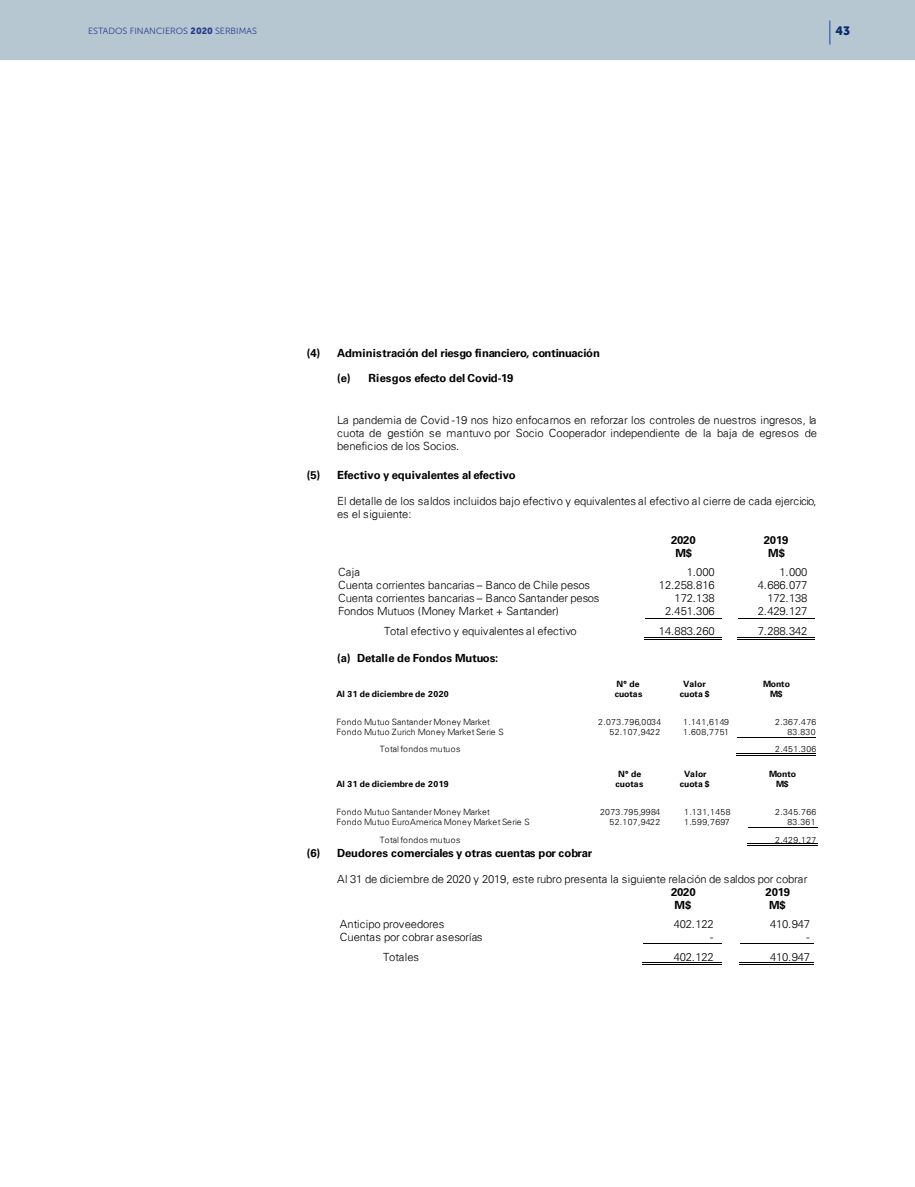
<style>
.page{position:relative;width:915px;height:1187px;background:#fff}
.page>*{position:absolute;margin:0;border:0;box-sizing:border-box;transform-origin:0 0}
.t1{font:12px "Museo Sans 900";color:#052b6e}
.t2{font:300 11.25px/13px "Univers 45";letter-spacing:-.015em;color:#000}
.t3{font:700 11.25px "Univers 65";letter-spacing:-.01em;color:#000}
.t4{font:9px "Museo Sans 300";color:#253f8e}
.t5{font:300 8.7px "Univers 45";letter-spacing:.045em;color:#000}
.t6{font:700 8.7px/10.4px "Univers 65";color:#000;text-align:center}
.t7{font:300 8.7px "Univers 45";letter-spacing:.01em;color:#000}
.t8{font:300 8.7px "Univers 45";letter-spacing:.02em;color:#000}
.s1{font-family:"Museo Sans 900"}
.s2{font-family:"Univers 65";font-weight:700}
</style>
<div class="page">
<div style="left:0;top:0;width:914px;height:60px;background:#b7c7d2"></div>
<hr style="left:828px;top:20px;width:2px;height:25px;background:#4c74ba">
<hr style="left:645px;top:618px;width:76px;height:1px;background:#000">
<hr style="left:737px;top:618px;width:76px;height:1px;background:#000">
<hr style="left:644px;top:639px;width:77px;height:1px;background:#000">
<hr style="left:644px;top:637px;width:77px;height:1px;background:#000">
<hr style="left:736px;top:639px;width:77px;height:1px;background:#000">
<hr style="left:736px;top:637px;width:77px;height:1px;background:#000">
<hr style="left:736px;top:736px;width:79px;height:1px;background:#000">
<hr style="left:736px;top:755px;width:79px;height:1px;background:#000">
<hr style="left:736px;top:753px;width:79px;height:1px;background:#000">
<hr style="left:748px;top:827px;width:69px;height:1px;background:#000">
<hr style="left:747px;top:845px;width:70px;height:1px;background:#000">
<hr style="left:747px;top:843px;width:70px;height:1px;background:#000">
<hr style="left:643px;top:943px;width:79px;height:1px;background:#000">
<hr style="left:740px;top:943px;width:73px;height:1px;background:#000">
<hr style="left:642px;top:963px;width:80px;height:1px;background:#000">
<hr style="left:642px;top:962px;width:80px;height:1px;background:#000">
<hr style="left:739px;top:963px;width:74px;height:1px;background:#000">
<hr style="left:739px;top:962px;width:74px;height:1px;background:#000">
<p class="t4" style="left:88px;top:26px;width:170px">ESTADOS FINANCIEROS <span class="s1">2020</span> SERBIMAS</p>
<p class="t1" style="left:835px;top:24px;width:16px">43</p>
<p class="t4" style="left:88px;top:26px;width:143px">MEMORIA A UAL <span class="s1">2020</span> SERBIMAS</p>
<p class="t3" style="left:307px;top:346px;width:294px">(4) Administración del riesgo financiero, continuación</p>
<p class="t3" style="left:337px;top:372px;width:178px">(e) Riesgos efecto del Covid-19</p>
<p class="t2" style="left:337px;top:413px;width:481px;text-align:justify">La pandemia de Covid -19 nos hizo enfocarnos en reforzar los controles de nuestros ingresos, la cuota de gestión se mantuvo por Socio Cooperador independiente de la baja de egresos de beneficios de los Socios.</p>
<p class="t3" style="left:307px;top:468px;width:210px">(5) Efectivo y equivalentes al efectivo</p>
<p class="t2" style="left:337px;top:494px;width:480px">El detalle de los saldos incluidos bajo efectivo y equivalentes al efectivo al cierre de cada ejercicio, es el siguiente:</p>
<p class="t3" style="left:671px;top:533px;width:26px">2020</p>
<p class="t3" style="left:763px;top:533px;width:26px">2019</p>
<p class="t3" style="left:675px;top:546px;width:18px">M$</p>
<p class="t3" style="left:768px;top:546px;width:18px">M$</p>
<p class="t2" style="left:338px;top:565px;width:24px">Caja</p>
<p class="t2" style="left:686px;top:565px;width:29px">1.000</p>
<p class="t2" style="left:779px;top:565px;width:29px">1.000</p>
<p class="t2" style="left:338px;top:578px;width:253px">Cuenta corrientes bancarias – Banco de Chile pesos</p>
<p class="t2" style="left:658px;top:578px;width:57px">12.258.816</p>
<p class="t2" style="left:757px;top:578px;width:51px">4.686.077</p>
<p class="t2" style="left:338px;top:591px;width:263px">Cuenta corrientes bancarias – Banco Santander pesos</p>
<p class="t2" style="left:674px;top:591px;width:42px">172.138</p>
<p class="t2" style="left:767px;top:591px;width:42px">172.138</p>
<p class="t2" style="left:338px;top:605px;width:222px">Fondos Mutuos (Money Market + Santander)</p>
<p class="t2" style="left:664px;top:605px;width:51px">2.451.306</p>
<p class="t2" style="left:757px;top:605px;width:51px">2.429.127</p>
<p class="t2" style="left:384px;top:625px;width:194px">Total efectivo y equivalentes al efectivo</p>
<p class="t2" style="left:658px;top:625px;width:57px">14.883.260</p>
<p class="t2" style="left:757px;top:625px;width:51px">7.288.342</p>
<p class="t3" style="left:337px;top:651px;width:162px">(a) Detalle de Fondos Mutuos:</p>
<p class="t6" style="left:336px;top:688px;width:114px">Al 31 de diciembre de 2020</p>
<p class="t6" style="left:614px;top:678px;width:29px;text-align:left">N° de cuotas</p>
<p class="t6" style="left:679px;top:678px;width:31px">Valor cuota $</p>
<p class="t6" style="left:762px;top:678px;width:28px">Monto<br>M$</p>
<p class="t5" style="left:336px;top:716px;width:155px">Fondo Mutuo Santander Money Market</p>
<p class="t5" style="left:598px;top:716px;width:64px">2.073.796,0034</p>
<p class="t5" style="left:683px;top:716px;width:47px">1.141,6149</p>
<p class="t5" style="left:775px;top:716px;width:43px">2.367.476</p>
<p class="t8" style="left:336px;top:726px;width:169px">Fondo Mutuo Zurich Money Market Serie S</p>
<p class="t5" style="left:609px;top:726px;width:52px">52.107,9422</p>
<p class="t5" style="left:683px;top:726px;width:47px">1.608,7751</p>
<p class="t5" style="left:787px;top:726px;width:30px">83.830</p>
<p class="t5" style="left:379px;top:744px;width:82px">Total fondos mutuos</p>
<p class="t5" style="left:775px;top:744px;width:43px">2.451.306</p>
<p class="t6" style="left:336px;top:779px;width:114px">Al 31 de diciembre de 2019</p>
<p class="t6" style="left:615px;top:768px;width:29px;text-align:left">N° de cuotas</p>
<p class="t6" style="left:679px;top:768px;width:31px">Valor cuota $</p>
<p class="t6" style="left:768px;top:768px;width:28px">Monto<br>M$</p>
<p class="t5" style="left:336px;top:806px;width:155px">Fondo Mutuo Santander Money Market</p>
<p class="t5" style="left:599px;top:806px;width:62px">2073.795,9984</p>
<p class="t5" style="left:684px;top:806px;width:48px">1.131,1458</p>
<p class="t5" style="left:775px;top:806px;width:43px">2.345.766</p>
<p class="t7" style="left:336px;top:816px;width:195px">Fondo Mutuo EuroAmerica Money Market Serie S</p>
<p class="t5" style="left:609px;top:816px;width:52px">52.107,9422</p>
<p class="t5" style="left:684px;top:816px;width:47px">1.599,7697</p>
<p class="t5" style="left:787px;top:816px;width:30px">83.361</p>
<p class="t5" style="left:379px;top:834px;width:82px">Total fondos mutuos</p>
<p class="t5" style="left:775px;top:834px;width:43px">2.429.127</p>
<p class="t3" style="left:307px;top:845px;width:287px">(6) Deudores comerciales y otras cuentas por cobrar</p>
<p class="t2" style="left:671px;top:871px;width:138px;text-indent:-334px">Al 31 de diciembre de 2020 y 2019, este rubro presenta la siguiente relación de saldos por cobrar<br><span class="s2">2020</span></p>
<p class="t3" style="left:765px;top:884px;width:26px">2019</p>
<p class="t3" style="left:674px;top:897px;width:18px">M$</p>
<p class="t3" style="left:768px;top:897px;width:18px">M$</p>
<p class="t2" style="left:340px;top:917px;width:106px">Anticipo proveedores</p>
<p class="t2" style="left:673px;top:917px;width:42px">402.122</p>
<p class="t2" style="left:769px;top:917px;width:42px">410.947</p>
<p class="t2" style="left:340px;top:930px;width:144px">Cuentas por cobrar asesorías</p>
<p class="t2" style="left:710px;top:930px;width:5px">-</p>
<p class="t2" style="left:806px;top:930px;width:5px">-</p>
<p class="t2" style="left:383px;top:949px;width:37px">Totales</p>
<p class="t2" style="left:673px;top:949px;width:42px">402.122</p>
<p class="t2" style="left:769px;top:949px;width:42px">410.947</p>
</div>
